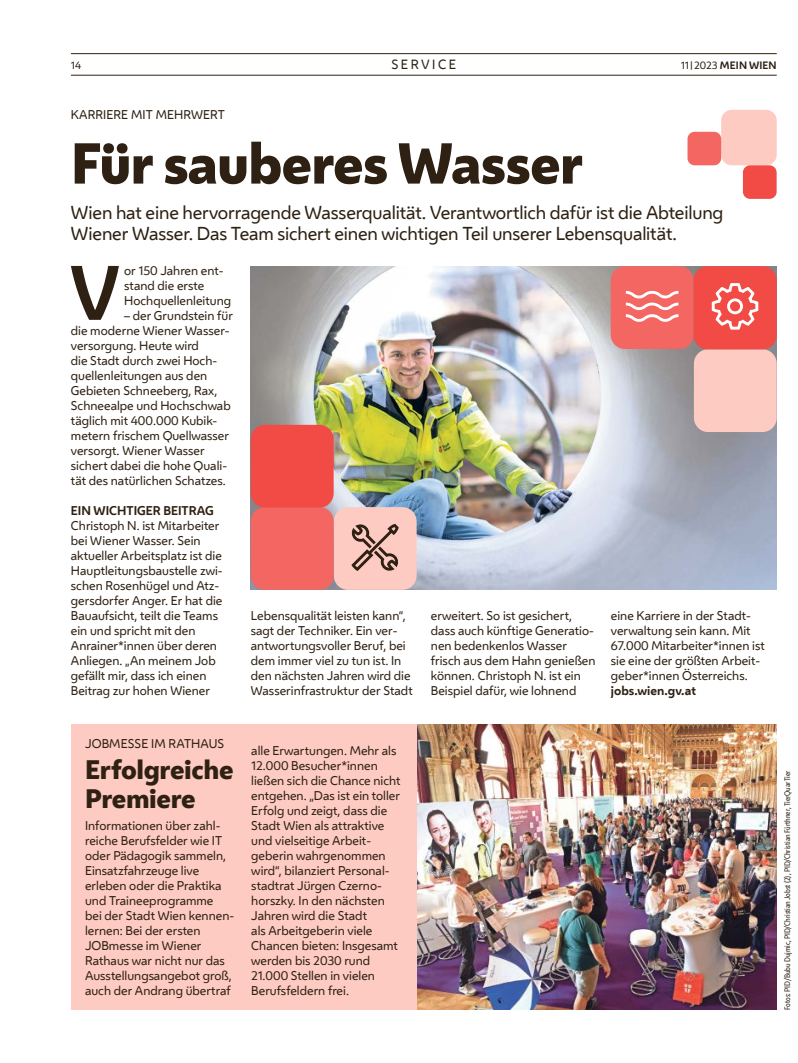
<style>
.page{position:relative;width:798px;height:1063px;background:#fff}
.page>*{position:absolute;margin:0;border:0;box-sizing:border-box;transform-origin:0 0}
.t1{font:75px "SWEB Pikt Sanity";color:#fff}
.t2{font:75px "SWEB Pikt Sanity";color:#2e2113}
.FT_FT_Initial4{font:700 71.88px "Wiener Melange";color:#2e2113}
.HL_Header_36pt{font:800 53.75px "Wiener Melange";letter-spacing:-.02em;color:#2e2113}
.HL_Header_18pt{font:800 25px/28.8px "Wiener Melange";letter-spacing:-.015em;color:#2e2113}
.HL_VS_14pt{font:17.5px/21px "Wiener Melange";letter-spacing:-.01em;color:#2e2113}
.t3{font:12.5px "Wiener Melange";color:#2e2113}
.FT_FT{font:11.88px/15px "Wiener Melange";color:#2e2113}
.FT_FT_Initial4-2{font:11.88px/15px "Wiener Melange";color:#2e2113}
.HL_Vorzeile_9_5pt{font:11.88px "Wiener Melange";letter-spacing:.01em;color:#2e2113}
.FT_Zwischentitel{font:700 11.88px "Wiener Melange";color:#2e2113}
.FT_FT-2{font:700 11.88px "Wiener Melange";color:#2e2113}
.t4{font:700 10px "Wiener Melange";letter-spacing:.01em;color:#2e2113}
.t5{font:10px "Wiener Melange";color:#2e2113}
.t6{font:7.5px "Wiener Melange Cd";color:#2e2113}
.s1{font-weight:400}
.s2{font-weight:400;font-size:7.5px}
</style>
<div class="page">
<hr style="left:71px;top:75px;width:705px;height:1px;background:#2e2113">
<hr style="left:71px;top:53px;width:705px;height:1px;background:#2e2113">
<img style="left:251px;top:266px;width:525px;height:324px">
<div style="left:720px;top:110px;width:56px;height:55px;background:#fecbc3;border-radius:11px"></div>
<div style="left:742px;top:165px;width:34px;height:34px;background:#f24a45;border-radius:7px"></div>
<div style="left:687px;top:132px;width:34px;height:33px;background:#f46661;border-radius:7px"></div>
<img style="left:416px;top:725px;width:360px;height:284px">
<div style="left:71px;top:725px;width:345px;height:285px;background:#fecbc3"></div>
<div style="left:610px;top:266px;width:83px;height:83px;background:#f46661;border-radius:14px"></div>
<div style="left:693px;top:349px;width:83px;height:83px;background:#fecbc3;border-radius:14px"></div>
<div style="left:334px;top:507px;width:82px;height:83px;background:#fecbc3;border-radius:14px"></div>
<div style="left:251px;top:507px;width:82px;height:83px;background:#f46661;border-radius:14px"></div>
<div style="left:251px;top:425px;width:82px;height:83px;background:#f24a45;border-radius:14px"></div>
<div style="left:693px;top:266px;width:83px;height:83px;background:#f24a45;border-radius:14px"></div>
<p class="t5" style="left:71px;top:58px;width:12px">14</p>
<p class="t3" style="left:391px;top:55px;width:20px">Service</p>
<p class="t4" style="left:680px;top:57px;width:97px"><span class="s1">11</span> <span class="s2">|</span><span class="s1">2023</span> MEIN WIEN</p>
<p class="HL_Vorzeile_9_5pt" style="left:71px;top:105px;width:155px">KARRIERE MIT MEHRWERT</p>
<h1 class="HL_Header_36pt" style="left:71px;top:126px;width:513px">Für sauberes Wasser</h1>
<p class="HL_VS_14pt" style="left:71px;top:201px;width:653px">Wien hat eine hervorragende Wasserqualität. Verantwortlich dafür ist die Abteilung<br>Wiener Wasser. Das Team sichert einen wichtigen Teil unserer Lebensqualität.</p>
<p class="FT_FT_Initial4" style="left:69px;top:233px;width:53px">V</p>
<p class="FT_FT_Initial4-2" style="left:124px;top:262px;width:108px">or 150 Jahren ent&shy;stand die erste<br>Hochquellenleitung</p>
<p class="FT_FT_Initial4-2" style="left:71px;top:307px;width:163px;text-indent:53px">– der Grundstein für die moderne Wiener Wasser&shy;versorgung. Heute wird<br>die Stadt durch zwei Hoch&shy;quellenleitungen aus den<br>Gebieten Schneeberg, Rax,<br>Schneealpe und Hochschwab täglich mit 400.000 Kubik&shy;metern frischem Quellwasser versorgt. Wiener Wasser sichert dabei die hohe Quali&shy;tät des natürlichen Schatzes.</p>
<p class="FT_Zwischentitel" style="left:71px;top:500px;width:144px">EIN WICHTIGER BEITRAG</p>
<p class="FT_FT" style="left:71px;top:517px;width:153px">Christoph N. ist Mitarbeiter bei Wiener Wasser. Sein aktueller Arbeitsplatz ist die<br>Hauptleitungsbaustelle zwi&shy;schen Rosenhügel und Atz&shy;gersdorfer Anger. Er hat die<br>Bauaufsicht, teilt die Teams ein und spricht mit den<br>Anrainer*innen über deren<br>Anliegen. „An meinem Job gefällt mir, dass ich einen<br>Beitrag zur hohen Wiener</p>
<h1 class="t1" style="left:614px;top:269px;width:159px">PO</h1>
<h1 class="t2" style="left:337px;top:510px;width:76px">I</h1>
<p class="FT_FT" style="left:251px;top:607px;width:163px">Lebensqualität leisten kann“, sagt der Techniker. Ein ver&shy;antwortungsvoller Beruf, bei dem immer viel zu tun ist. In den nächsten Jahren wird die<br>Wasserinfrastruktur der Stadt</p>
<p class="FT_FT" style="left:431px;top:607px;width:166px">erweitert. So ist gesichert, dass auch künftige Generatio&shy;nen bedenkenlos Wasser frisch aus dem Hahn genießen können. Christoph N. ist ein<br>Beispiel dafür, wie lohnend</p>
<p class="FT_FT" style="left:610px;top:607px;width:155px">eine Karriere in der Stadt&shy;verwaltung sein kann. Mit<br>67.000 Mitarbeiter*innen ist sie eine der größten Arbeit&shy;geber*innen Österreichs.</p>
<p class="FT_FT-2" style="left:610px;top:680px;width:87px">jobs.wien.gv.at</p>
<p class="HL_Vorzeile_9_5pt" style="left:85px;top:734px;width:141px">JOBMESSE IM RATHAUS</p>
<h1 class="HL_Header_18pt" style="left:85px;top:756px;width:150px">Erfolgreiche<br>Premiere</h1>
<p class="FT_FT" style="left:85px;top:817px;width:150px">Informationen über zahl&shy;reiche Berufsfelder wie IT oder Pädagogik sammeln,<br>Einsatzfahrzeuge live erleben oder die Praktika und Traineeprogramme<br>bei der Stadt Wien kennen&shy;lernen: Bei der ersten<br>JOBmesse im Wiener<br>Rathaus war nicht nur das<br>Ausstellungsangebot groß, auch der Andrang übertraf</p>
<p class="FT_FT" style="left:251px;top:742px;width:151px">alle Erwartungen. Mehr als<br>12.000 Besucher*innen ließen sich die Chance nicht entgehen. „Das ist ein toller<br>Erfolg und zeigt, dass die<br>Stadt Wien als attraktive und vielseitige Arbeit&shy;geberin wahrgenommen wird“, bilanziert Personal&shy;stadtrat Jürgen Czerno&shy;horszky. In den nächsten<br>Jahren wird die Stadt<br>als Arbeitgeberin viele<br>Chancen bieten: Insgesamt werden bis 2030 rund<br>21.000 Stellen in vielen<br>Berufsfeldern frei.</p>
<p class="t6" style="left:782px;top:1010px;width:241px;rotate:-90deg">Fotos: PID/Bubu Dujmic, PID/Christian Jobst (2), PID/Christian Fürthner, TierQuarTier</p>
</div>
